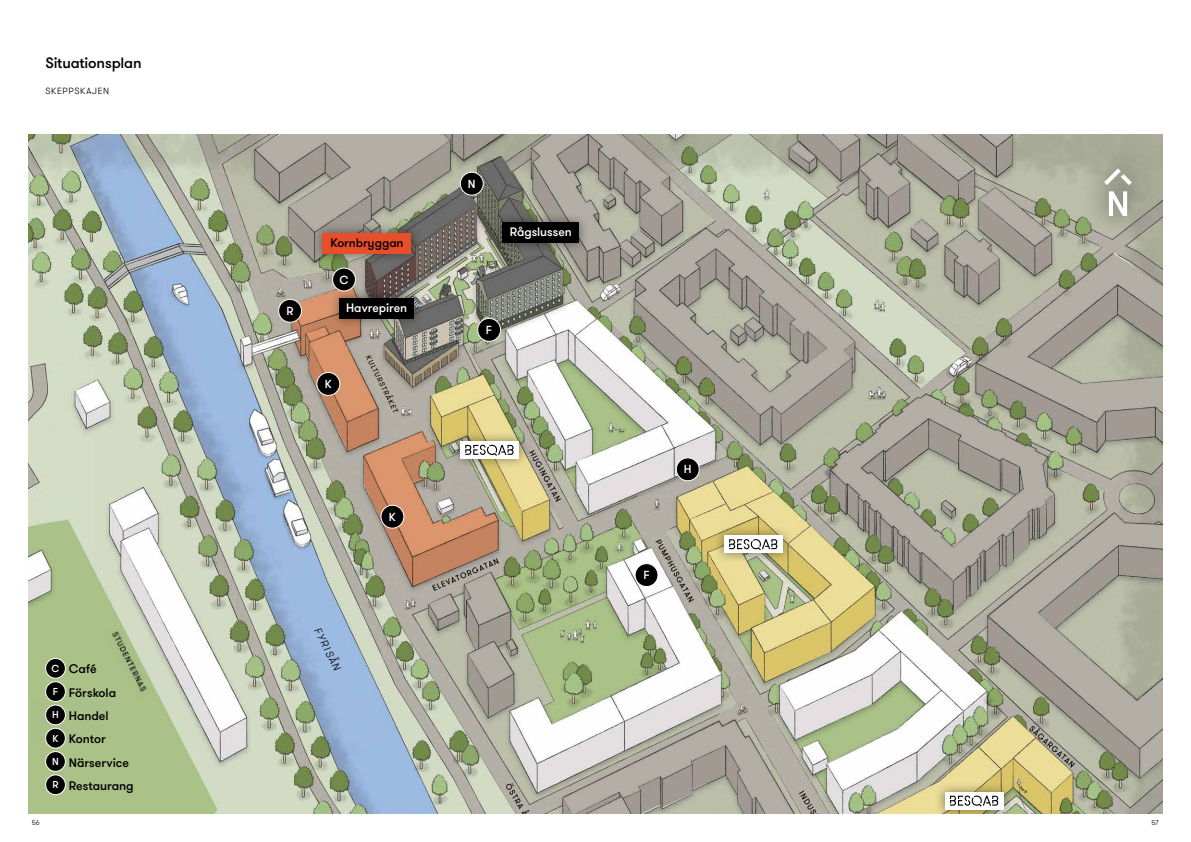
<style>
.page{position:relative;width:1191px;height:842px;background:#fff}
.page>*{position:absolute;margin:0;border:0;box-sizing:border-box;transform-origin:0 0}
.t1{font:500 15px "GT Walsheim";letter-spacing:-.01em;color:#000}
.t2{font:500 12.4px/23.3px "GT Walsheim";letter-spacing:-.005em;color:#000}
.t3{font:500 12.2px "GT Walsheim";letter-spacing:-.005em;color:#fff}
.t4{font:500 12.2px "GT Walsheim";letter-spacing:-.005em;color:#000}
.t5{font:500 11.7px "GT Walsheim";color:#fff}
.t6{font:italic 300 10.5px "GT Walsheim";color:#000}
.t7{font:300 9px "GT Walsheim";letter-spacing:.075em;color:#000}
.t8{font:300 7px "GT Walsheim";color:#000}
.s1{font-size:10.1px;color:#fff}
</style>
<div class="page">
<img style="left:28px;top:135px;width:1134px;height:679px">
<svg style="left:255px;top:135px;width:253px;height:128px;background:#9b998e"></svg>
<svg style="left:531px;top:135px;width:152px;height:149px;background:#a09d93"></svg>
<svg style="left:830px;top:453px;width:224px;height:157px;background:#a5a490"></svg>
<svg style="left:634px;top:228px;width:154px;height:217px;background:#aeaca1"></svg>
<svg style="left:562px;top:719px;width:271px;height:95px;background:#b5b2a9"></svg>
<svg style="left:941px;top:500px;width:15px;height:18px"></svg>
<svg style="left:987px;top:512px;width:175px;height:266px;background:#aca997"></svg>
<div style="left:312px;top:222px;width:110px;height:42px;background:#000;opacity:.45"></div>
<div style="left:323px;top:233px;width:88px;height:21px;background:#e84e2a"></div>
<div style="left:492px;top:212px;width:97px;height:42px;background:#000;opacity:.45"></div>
<div style="left:502px;top:222px;width:77px;height:21px;background:#000"></div>
<div style="left:449px;top:431px;width:80px;height:38px;background:#000;opacity:.45"></div>
<div style="left:460px;top:441px;width:59px;height:18px;background:#fff"></div>
<img style="left:292px;top:285px;width:226px;height:432px">
<div style="left:713px;top:525px;width:80px;height:39px;background:#000;opacity:.45"></div>
<div style="left:724px;top:535px;width:58px;height:18px;background:#fff"></div>
<svg style="left:729px;top:539px;width:48px;height:11px"></svg>
<div style="left:934px;top:781px;width:79px;height:33px;background:#000;opacity:.45"></div>
<div style="left:944px;top:792px;width:59px;height:17px;background:#fff"></div>
<svg style="left:950px;top:795px;width:48px;height:12px"></svg>
<div style="left:329px;top:287px;width:95px;height:42px;background:#000;opacity:.45"></div>
<div style="left:340px;top:298px;width:74px;height:21px;background:#000"></div>
<div style="left:460px;top:172px;width:23px;height:23px;background:#000;border-radius:50%"></div>
<div style="left:460px;top:172px;width:23px;height:23px;border:1px solid #fff;border-radius:50%"></div>
<div style="left:332px;top:268px;width:23px;height:23px;background:#000;border-radius:50%"></div>
<div style="left:332px;top:268px;width:24px;height:23px;border:1px solid #fff;border-radius:50%"></div>
<div style="left:676px;top:458px;width:23px;height:23px;background:#000;border-radius:50%"></div>
<div style="left:676px;top:458px;width:23px;height:23px;border:1px solid #fff;border-radius:50%"></div>
<div style="left:381px;top:505px;width:23px;height:23px;background:#000;border-radius:50%"></div>
<div style="left:381px;top:505px;width:23px;height:23px;border:1px solid #fff;border-radius:50%"></div>
<div style="left:317px;top:372px;width:23px;height:23px;background:#000;border-radius:50%"></div>
<div style="left:316px;top:372px;width:24px;height:24px;border:1px solid #fff;border-radius:50%"></div>
<div style="left:279px;top:299px;width:22px;height:23px;background:#000;border-radius:50%"></div>
<div style="left:278px;top:299px;width:24px;height:24px;border:1px solid #fff;border-radius:50%"></div>
<div style="left:635px;top:564px;width:23px;height:22px;background:#000;border-radius:50%"></div>
<div style="left:635px;top:563px;width:23px;height:24px;border:1px solid #fff;border-radius:50%"></div>
<div style="left:477px;top:318px;width:23px;height:23px;background:#000;border-radius:50%"></div>
<div style="left:477px;top:318px;width:24px;height:24px;border:1px solid #fff;border-radius:50%"></div>
<div style="left:28px;top:698px;width:80px;height:45px;background:#a9c188"></div>
<img style="left:103px;top:627px;width:51px;height:73px">
<div style="left:46px;top:658px;width:19px;height:20px;background:#000;border-radius:50%"></div>
<div style="left:45px;top:658px;width:21px;height:20px;border:1px solid #fff;border-radius:50%"></div>
<div style="left:46px;top:682px;width:19px;height:19px;background:#000;border-radius:50%"></div>
<div style="left:45px;top:681px;width:21px;height:21px;border:1px solid #fff;border-radius:50%"></div>
<div style="left:46px;top:705px;width:19px;height:20px;background:#000;border-radius:50%"></div>
<div style="left:45px;top:705px;width:21px;height:20px;border:1px solid #fff;border-radius:50%"></div>
<div style="left:46px;top:728px;width:19px;height:20px;background:#000;border-radius:50%"></div>
<div style="left:45px;top:728px;width:21px;height:20px;border:1px solid #fff;border-radius:50%"></div>
<div style="left:46px;top:752px;width:19px;height:19px;background:#000;border-radius:50%"></div>
<div style="left:45px;top:751px;width:21px;height:21px;border:1px solid #fff;border-radius:50%"></div>
<div style="left:46px;top:775px;width:19px;height:20px;background:#000;border-radius:50%"></div>
<div style="left:45px;top:775px;width:21px;height:20px;border:1px solid #fff;border-radius:50%"></div>
<svg style="left:788px;top:135px;width:374px;height:318px;background:#aaaa9a"></svg>
<p class="t1" style="left:45px;top:53px;width:98px">Situationsplan</p>
<p class="t7" style="left:45px;top:85px;width:65px">SKEPPSKAJEN</p>
<p class="t2" style="left:52px;top:658px;width:84px"><span class="s1">C</span> Café<br><span class="s1">F</span> Förskola<br><span class="s1">H</span> Handel<br><span class="s1">K</span> Kontor<br><span class="s1">N</span> Närservice<br><span class="s1">R</span> Restaurang</p>
<p class="t5" style="left:286px;top:303px;width:9px">R</p>
<p class="t4" style="left:330px;top:235px;width:75px">Kornbryggan</p>
<p class="t5" style="left:339px;top:272px;width:11px">C</p>
<p class="t3" style="left:346px;top:300px;width:63px">Havrepiren</p>
<p class="t5" style="left:325px;top:377px;width:9px">K</p>
<p class="t6" style="left:323px;top:625px;width:48px;rotate:63deg">FYRISÅN</p>
<p class="t5" style="left:389px;top:509px;width:9px">K</p>
<p class="t5" style="left:468px;top:176px;width:9px">N</p>
<p class="t3" style="left:509px;top:225px;width:64px">Rågslussen</p>
<p class="t5" style="left:486px;top:322px;width:8px">F</p>
<p class="t5" style="left:684px;top:462px;width:9px">H</p>
<p class="t5" style="left:643px;top:568px;width:8px">F</p>
<p class="t8" style="left:32px;top:819px;width:9px">56</p>
<p class="t8" style="left:1151px;top:819px;width:9px">57</p>
</div>
